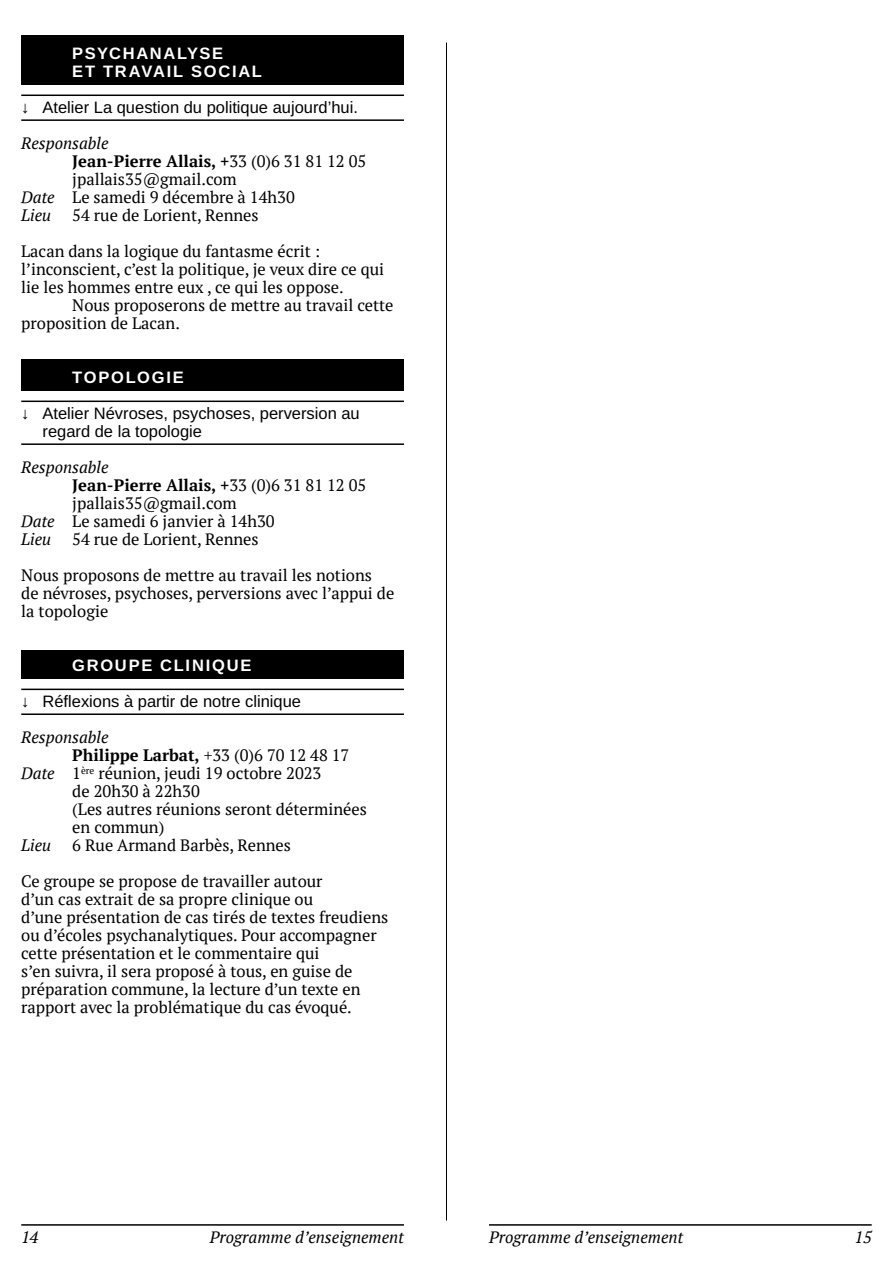
<style>
.page{position:relative;width:893px;height:1263px;background:#fff}
.page>*{position:absolute;margin:0;border:0;box-sizing:border-box;transform-origin:0 0}
.t1{font:16.5px/18px "PT Serif";color:#000}
.t2{font:16.5px/18px "Arimo";color:#000}
.t3{font:700 16.5px "PT Serif";color:#000}
.t4{font:italic 16.5px "PT Serif";color:#000}
.t5{font:700 16.5px/18px "Arimo";letter-spacing:.105em;color:#fff}
.s1{font-weight:400}
.s2{font-style:italic}
</style>
<div class="page">
<hr style="left:21px;top:1224px;width:383px;height:2px;background:#000">
<hr style="left:489px;top:1224px;width:383px;height:2px;background:#000">
<div style="left:21px;top:36px;width:383px;height:49px;background:#000"></div>
<hr style="left:21px;top:95px;width:383px;height:1px;background:#000">
<hr style="left:21px;top:119px;width:383px;height:2px;background:#000">
<div style="left:21px;top:360px;width:383px;height:31px;background:#000"></div>
<hr style="left:21px;top:401px;width:383px;height:1px;background:#000">
<hr style="left:21px;top:443px;width:383px;height:2px;background:#000">
<div style="left:21px;top:651px;width:383px;height:28px;background:#000"></div>
<hr style="left:21px;top:689px;width:383px;height:1px;background:#000">
<hr style="left:21px;top:713px;width:383px;height:2px;background:#000">
<hr style="left:446px;top:43px;width:1px;height:1177px;background:#000">
<p class="t5" style="left:72px;top:45px;width:191px">PSYCHANALYSE<br>ET TRAVAIL SOCIAL</p>
<p class="t2" style="left:21px;top:99px;width:338px">↓ Atelier La question du politique aujourd’hui.</p>
<p class="t4" style="left:21px;top:133px;width:89px">Responsable</p>
<p class="t3" style="left:72px;top:150px;width:296px">Jean-Pierre Allais, +<span class="s1">33 (0)6 31 81 12 05</span></p>
<p class="t1" style="left:72px;top:170px;width:166px">jpallais35@gmail.com</p>
<p class="t1" style="left:21px;top:188px;width:275px"><span class="s2">Date</span> Le samedi 9 décembre à 14h30</p>
<p class="t4" style="left:21px;top:205px;width:31px">Lieu</p>
<p class="t1" style="left:21px;top:197px;width:300px;line-height:36px;text-indent:51px">54 rue de Lorient, Rennes<br>Lacan dans la logique du fantasme écrit :</p>
<p class="t1" style="left:21px;top:260px;width:364px">l’inconscient, c’est la politique, je veux dire ce qui lie les hommes entre eux , ce qui les oppose.</p>
<p class="t1" style="left:21px;top:296px;width:374px;text-indent:51px">Nous proposerons de mettre au travail cette proposition de Lacan.</p>
<p class="t5" style="left:72px;top:369px;width:113px">TOPOLOGIE</p>
<p class="t2" style="left:43px;top:405px;width:319px;text-indent:-21px">↓ Atelier Névroses, psychoses, perversion au regard de la topologie</p>
<p class="t4" style="left:21px;top:457px;width:89px">Responsable</p>
<p class="t3" style="left:72px;top:474px;width:296px">Jean-Pierre Allais, +<span class="s1">33 (0)6 31 81 12 05</span></p>
<p class="t1" style="left:72px;top:494px;width:166px">jpallais35@gmail.com</p>
<p class="t1" style="left:21px;top:512px;width:255px"><span class="s2">Date</span> Le samedi 6 janvier à 14h30</p>
<p class="t4" style="left:21px;top:529px;width:31px">Lieu</p>
<p class="t1" style="left:21px;top:521px;width:352px;line-height:36px;text-indent:51px">54 rue de Lorient, Rennes<br>Nous proposons de mettre au travail les notions</p>
<p class="t1" style="left:21px;top:584px;width:375px">de névroses, psychoses, perversions avec l’appui de la topologie</p>
<p class="t5" style="left:72px;top:657px;width:181px">GROUPE CLINIQUE</p>
<p class="t2" style="left:21px;top:693px;width:281px">↓ Réflexions à partir de notre clinique</p>
<p class="t4" style="left:21px;top:727px;width:89px">Responsable</p>
<p class="t3" style="left:72px;top:744px;width:279px">Philippe Larbat, <span class="s1">+33 (0)6 70 12 48 17</span></p>
<p class="t1" style="left:21px;top:764px;width:302px"><span class="s2">Date</span> 1<sup>ère</sup> réunion, jeudi 19 octobre 2023</p>
<p class="t1" style="left:72px;top:782px;width:129px">de 20h30 à 22h30</p>
<p class="t1" style="left:72px;top:800px;width:296px">(Les autres réunions seront déterminées</p>
<p class="t1" style="left:72px;top:818px;width:94px">en commun)</p>
<p class="t4" style="left:21px;top:835px;width:31px">Lieu</p>
<p class="t1" style="left:21px;top:827px;width:303px;line-height:36px;text-indent:51px">6 Rue Armand Barbès, Rennes<br>Ce groupe se propose de travailler autour</p>
<p class="t1" style="left:21px;top:890px;width:369px">d’un cas extrait de sa propre clinique ou<br>d’une présentation de cas tirés de textes freudiens ou d’écoles psychanalytiques. Pour accompagner cette présentation et le commentaire qui<br>s’en suivra, il sera proposé à tous, en guise de préparation commune, la lecture d’un texte en rapport avec la problématique du cas évoqué.</p>
<p class="t4" style="left:21px;top:1226px;width:19px">14</p>
<p class="t4" style="left:210px;top:1226px;width:196px">Programme d’enseignement</p>
<p class="t4" style="left:489px;top:1226px;width:196px">Programme d’enseignement</p>
<p class="t4" style="left:854px;top:1226px;width:19px">15</p>
</div>
